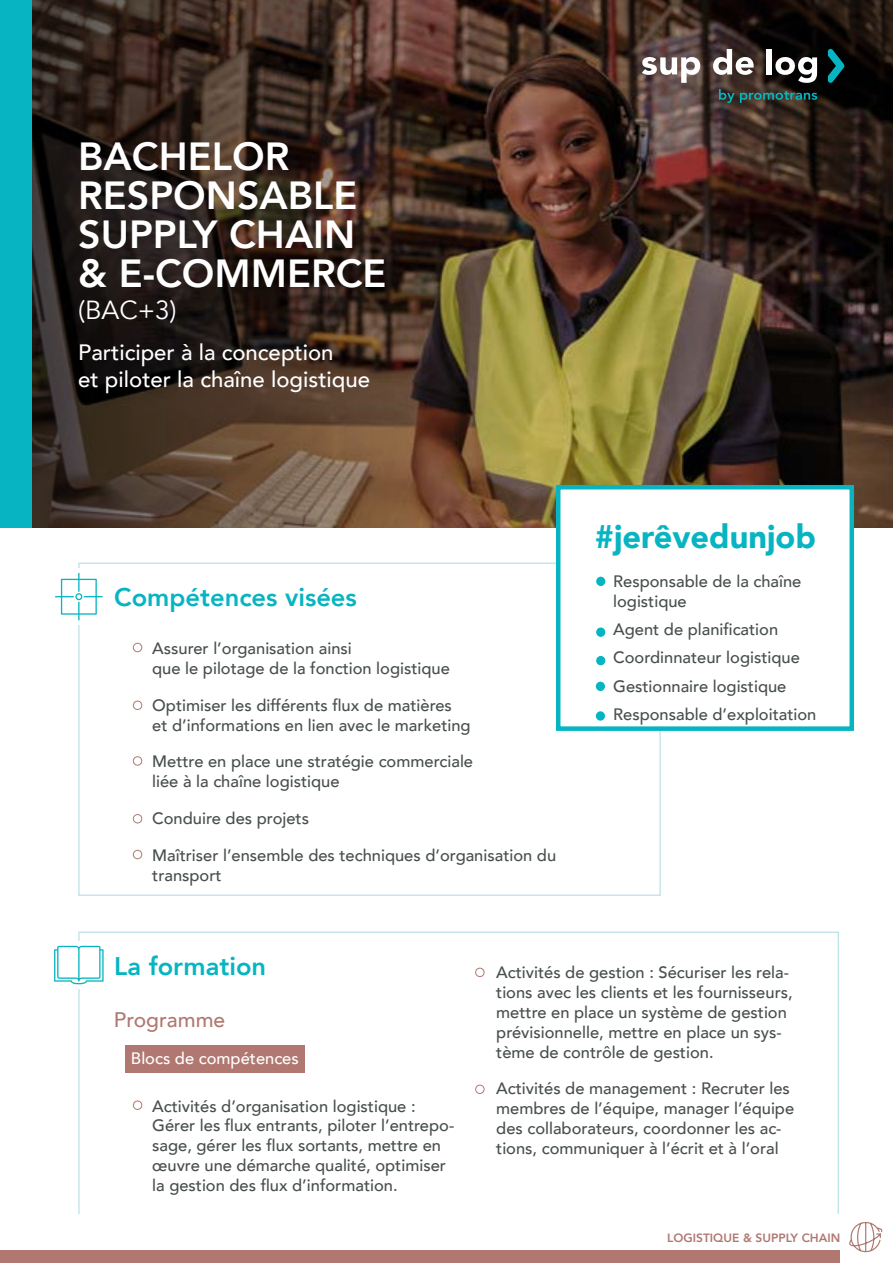
<style>
.page{position:relative;width:893px;height:1263px;background:#fff}
.page>*{position:absolute;margin:0;border:0;box-sizing:border-box;transform-origin:0 0}
.t1{font:800 39.15px/39.2px "Avenir";color:#fff}
.t2{font:900 32.55px "Avenir";color:#06b5c1}
.t3{font:26.1px "Avenir";color:#fff}
.t4{font:800 25.5px "Avenir";color:#06b5c1}
.t5{font:500 22.2px/26.7px "Avenir";color:#fff}
.t6{font:500 21px "Avenir";color:#b07871}
.t7{font:500 16.5px/19.8px "Avenir";color:#484e4e}
.t8{font:500 16.5px "Avenir";color:#fff}
.t9{font:800 12px "Avenir";color:#b07871}
</style>
<div class="page">
<svg style="left:78px;top:931px;width:761px;height:283px"></svg>
<img style="left:520px;top:460px;width:373px;height:67px">
<svg style="left:32px;top:0;width:488px;height:527px;background:#3e2d23"></svg>
<img style="left:402px;top:0;width:491px;height:460px">
<div style="left:0;top:0;width:32px;height:527px;background:#06b5c1"></div>
<div style="left:0;top:1250px;width:839px;height:13px;background:#b07871"></div>
<svg style="left:849px;top:1222px;width:34px;height:31px"></svg>
<div style="left:556px;top:485px;width:298px;height:246px;background:#fff;border:4px solid #06b5c1"></div>
<div style="left:596px;top:577px;width:9px;height:9px;background:#06b5c1;border-radius:50%"></div>
<div style="left:596px;top:627px;width:9px;height:10px;background:#06b5c1;border-radius:50%"></div>
<div style="left:596px;top:656px;width:9px;height:9px;background:#06b5c1;border-radius:50%"></div>
<div style="left:126px;top:1045px;width:179px;height:28px;background:#b07871"></div>
<hr style="left:77px;top:941px;width:4px;height:47px;background:#fff">
<svg style="left:55px;top:573px;width:48px;height:47px"></svg>
<svg style="left:54px;top:946px;width:50px;height:38px"></svg>
<div style="left:133px;top:643px;width:9px;height:9px;border:1px solid #b07871;border-radius:50%"></div>
<div style="left:133px;top:701px;width:9px;height:9px;border:1px solid #b07871;border-radius:50%"></div>
<div style="left:133px;top:756px;width:9px;height:10px;border:1px solid #b07871;border-radius:50%"></div>
<div style="left:133px;top:814px;width:9px;height:9px;border:1px solid #b07871;border-radius:50%"></div>
<div style="left:133px;top:850px;width:9px;height:9px;border:1px solid #b07871;border-radius:50%"></div>
<div style="left:133px;top:1100px;width:9px;height:10px;border:1px solid #b07871;border-radius:50%"></div>
<svg style="left:642px;top:57px;width:58px;height:26px"></svg>
<svg style="left:713px;top:49px;width:41px;height:26px"></svg>
<div style="left:766px;top:49px;width:6px;height:25px;background:#fff"></div>
<svg style="left:775px;top:57px;width:42px;height:26px"></svg>
<svg style="left:828px;top:49px;width:16px;height:34px"></svg>
<svg style="left:719px;top:89px;width:98px;height:14px"></svg>
<div style="left:475px;top:968px;width:10px;height:9px;border:1px solid #b07871;border-radius:50%"></div>
<div style="left:475px;top:1084px;width:10px;height:10px;border:1px solid #b07871;border-radius:50%"></div>
<div style="left:596px;top:711px;width:9px;height:10px;background:#06b5c1;border-radius:50%"></div>
<div style="left:596px;top:682px;width:9px;height:9px;background:#06b5c1;border-radius:50%"></div>
<h1 class="t1" style="left:78px;top:137px;width:310px">BACHELOR<br>RESPONSABLE<br>SUPPLY CHAIN &amp; E-COMMERCE</h1>
<h3 class="t3" style="left:78px;top:294px;width:100px">(BAC+3)</h3>
<h3 class="t5" style="left:78px;top:338px;width:293px">Participer à la conception<br>et piloter la chaîne logistique</h3>
<h3 class="t4" style="left:114px;top:577px;width:244px">Compétences visées</h3>
<p class="t7" style="left:152px;top:638px;width:299px">Assurer l’organisation ainsi<br>que le pilotage de la fonction logistique</p>
<p class="t7" style="left:152px;top:694px;width:320px">Optimiser les différents flux de matières et d’informations en lien avec le marketing</p>
<p class="t7" style="left:152px;top:751px;width:322px">Mettre en place une stratégie commerciale liée à la chaîne logistique</p>
<p class="t7" style="left:152px;top:807px;width:158px">Conduire des projets</p>
<p class="t7" style="left:152px;top:844px;width:405px">Maîtriser l’ensemble des techniques d’organisation du transport</p>
<h2 class="t2" style="left:595px;top:509px;width:223px">#jerêvedunjob</h2>
<p class="t7" style="left:613px;top:570px;width:190px">Responsable de la chaîne logistique</p>
<p class="t7" style="left:613px;top:614px;width:205px;line-height:28.3px">Agent de planification<br>Coordinnateur logistique<br>Gestionnaire logistique<br>Responsable d’exploitation</p>
<h3 class="t4" style="left:114px;top:946px;width:154px">La formation</h3>
<p class="t6" style="left:114px;top:1002px;width:113px">Programme</p>
<p class="t8" style="left:131px;top:1044px;width:169px">Blocs de compétences</p>
<p class="t7" style="left:152px;top:1095px;width:303px">Activités d’organisation logistique :<br>Gérer les flux entrants, piloter l’entrepo&shy;sage, gérer les flux sortants, mettre en œuvre une démarche qualité, optimiser la gestion des flux d’information.</p>
<p class="t7" style="left:496px;top:962px;width:298px">Activités de gestion : Sécuriser les rela&shy;tions avec les clients et les fournisseurs, mettre en place un système de gestion prévisionnelle, mettre en place un sys&shy;tème de contrôle de gestion.</p>
<p class="t7" style="left:496px;top:1078px;width:299px">Activités de management : Recruter les membres de l’équipe, manager l’équipe des collaborateurs, coordonner les ac&shy;tions, communiquer à l’écrit et à l’oral</p>
<p class="t9" style="left:667px;top:1228px;width:175px">LOGISTIQUE &amp; SUPPLY CHAIN</p>
</div>
